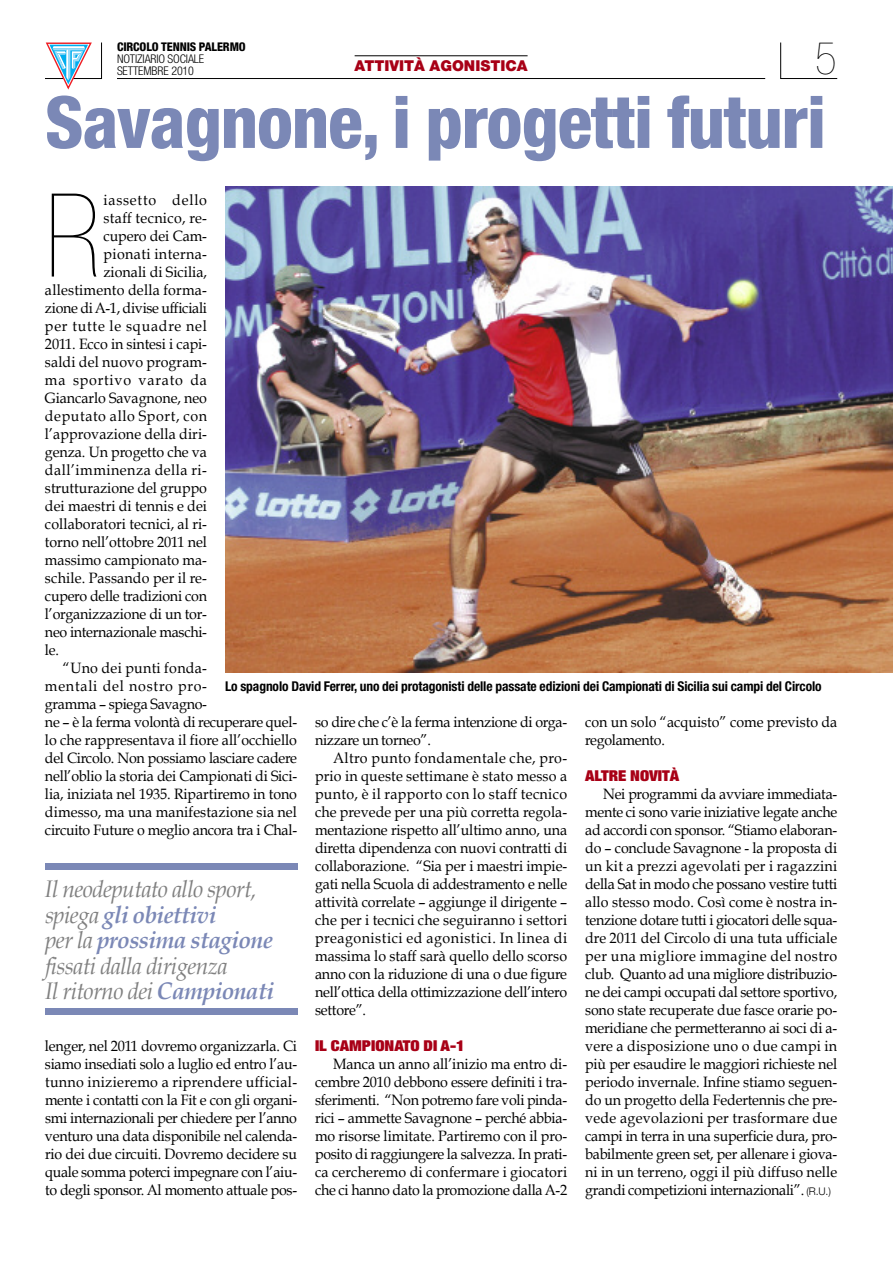
<style>
.page{position:relative;width:893px;height:1263px;background:#fff}
.page>*{position:absolute;margin:0;border:0;box-sizing:border-box;transform-origin:0 0}
.t1{font:900 condensed 116.1px "Helvetica Neue";color:#000}
.t2{font:800 condensed 72px "Helvetica Neue";letter-spacing:-.015em;color:#7b88b6}
.t3{font:900 condensed 45px "Helvetica Neue";color:#000}
.t4{font:italic 24px/25.5px "Book Antiqua";letter-spacing:-.025em;color:#808080;scale:.95 1}
.t5{font:15px/18px "Book Antiqua";letter-spacing:-.005em;color:#000;text-align:justify;scale:.95 1}
.t6{font:15px "Book Antiqua";letter-spacing:.055em;color:#000;scale:.95 1}
.t7{font:900 expanded 15px "Helvetica Neue";color:#a80016;scale:1.1 1}
.t8{font:15px "Book Antiqua";letter-spacing:.015em;color:#000;scale:.95 1}
.t9{font:15px "Book Antiqua";letter-spacing:.035em;color:#000;scale:.95 1}
.t10{font:15px "Book Antiqua";letter-spacing:.04em;color:#000;scale:.95 1}
.t11{font:900 15px "Helvetica Neue";color:#a80016}
.t12{font:15px "Book Antiqua";letter-spacing:.02em;color:#000;scale:.95 1}
.t13{font:15px "Book Antiqua";letter-spacing:.025em;color:#000;scale:.95 1}
.t14{font:15px "Book Antiqua";letter-spacing:.03em;color:#000;scale:.95 1}
.t15{font:700 condensed 13.5px "Helvetica Neue";letter-spacing:-.005em;color:#000}
.t16{font:300 condensed 12px/12px "Helvetica Neue";letter-spacing:-.01em;color:#000}
.t17{font:800 condensed 12px "Helvetica Neue";letter-spacing:-.01em;color:#000}
.s1{font-family:"Helvetica Neue";font-weight:300;font-size:10.5px}
.s2{font-weight:700;color:#7b88b6}
</style>
<div class="page">
<svg style="left:780px;top:42px;width:58px;height:37px"></svg>
<svg style="left:45px;top:42px;width:57px;height:47px"></svg>
<hr style="left:117px;top:78px;width:648px;height:1px;background:#000">
<hr style="left:355px;top:55px;width:173px;height:1px;background:#000">
<img style="left:225px;top:187px;width:668px;height:486px">
<div style="left:45px;top:863px;width:252px;height:7px;background:#7b88b6"></div>
<div style="left:45px;top:1008px;width:252px;height:7px;background:#7b88b6"></div>
<p class="t17" style="left:117px;top:43px;width:130px">CIRCOLO TENNIS PALERMO</p>
<p class="t16" style="left:117px;top:54px;width:89px">NOTIZIARIO SOCIALE<br>SETTEMBRE 2010</p>
<p class="t11" style="left:355px;top:61px;width:174px">ATTIVITÀ AGONISTICA</p>
<h2 class="t2" style="left:45px;top:97px;width:782px">Savagnone, i progetti futuri</h2>
<h1 class="t1" style="left:45px;top:194px;width:57px">R</h1>
<p class="t6" style="left:103px;top:191px;width:110px">iassetto dello</p>
<h3 class="t3" style="left:815px;top:42px;width:23px">5</h3>
<p class="t13" style="left:103px;top:209px;width:110px">staff tecnico, re-</p>
<p class="t5" style="left:103px;top:227px;width:110px">cupero dei Cam-</p>
<p class="t14" style="left:103px;top:245px;width:110px">pionati interna-</p>
<p class="t5" style="left:103px;top:263px;width:110px">zionali di Sicilia,</p>
<p class="t8" style="left:45px;top:281px;width:172px">allestimento della forma-</p>
<p class="t5" style="left:45px;top:299px;width:172px">zione diA-1, divise ufficiali</p>
<p class="t6" style="left:45px;top:317px;width:172px">per tutte le squadre nel</p>
<p class="t5" style="left:45px;top:335px;width:172px">2011. Ecco in sintesi i capi-</p>
<p class="t5" style="left:45px;top:353px;width:172px">saldi del nuovo program-</p>
<p class="t6" style="left:45px;top:371px;width:172px">ma sportivo varato da</p>
<p class="t5" style="left:45px;top:389px;width:172px">Giancarlo Savagnone, neo</p>
<p class="t10" style="left:45px;top:407px;width:172px">deputato allo Sport, con</p>
<p class="t5" style="left:45px;top:425px;width:172px">l’approvazione della diri-</p>
<p class="t5" style="left:45px;top:443px;width:172px">genza. Un progetto che va</p>
<p class="t9" style="left:45px;top:461px;width:172px">dall’imminenza della ri-</p>
<p class="t5" style="left:45px;top:479px;width:172px">strutturazione del gruppo</p>
<p class="t5" style="left:45px;top:497px;width:172px">dei maestri di tennis e dei</p>
<p class="t5" style="left:45px;top:515px;width:172px">collaboratori tecnici, al ri-</p>
<p class="t5" style="left:45px;top:533px;width:172px">torno nell’ottobre 2011 nel</p>
<p class="t5" style="left:45px;top:551px;width:172px">massimo campionato ma-</p>
<p class="t5" style="left:45px;top:569px;width:172px">schile. Passando per il re-</p>
<p class="t5" style="left:45px;top:587px;width:172px">cupero delle tradizioni con</p>
<p class="t5" style="left:45px;top:605px;width:172px">l’organizzazione di un tor-</p>
<p class="t5" style="left:45px;top:623px;width:172px">neo internazionale maschi-</p>
<p class="t5" style="left:45px;top:641px;width:16px">le.</p>
<p class="t12" style="left:63px;top:659px;width:153px">“Uno dei punti fonda-</p>
<p class="t6" style="left:45px;top:677px;width:172px">mentali del nostro pro-</p>
<p class="t5" style="left:45px;top:695px;width:172px">gramma – spiega Savagno-</p>
<p class="t5" style="left:45px;top:713px;width:267px">ne – è la ferma volontà di recuperare quel-</p>
<p class="t5" style="left:45px;top:731px;width:267px">lo che rappresentava il fiore all’occhiello</p>
<p class="t5" style="left:45px;top:749px;width:267px">del Circolo. Non possiamo lasciare cadere</p>
<p class="t5" style="left:45px;top:767px;width:267px">nell’oblio la storia dei Campionati di Sici-</p>
<p class="t5" style="left:45px;top:785px;width:267px">lia, iniziata nel 1935. Ripartiremo in tono</p>
<p class="t5" style="left:45px;top:803px;width:267px">dimesso, ma una manifestazione sia nel</p>
<p class="t5" style="left:45px;top:821px;width:267px">circuito Future o meglio ancora tra i Chal-</p>
<p class="t15" style="left:225px;top:681px;width:598px">Lo spagnolo David Ferrer, uno dei protagonisti delle passate edizioni dei Campionati di Sicilia sui campi del Circolo</p>
<p class="t5" style="left:585px;top:713px;width:267px">con un solo “acquisto” come previsto da regolamento.</p>
<p class="t7" style="left:585px;top:770px;width:87px">ALTRE NOVITÀ</p>
<p class="t5" style="left:585px;top:785px;width:267px;text-indent:18px">Nei programmi da avviare immediata&shy;mente ci sono varie iniziative legate anche ad accordi con sponsor. “Stiamo elaboran&shy;do – conclude Savagnone - la proposta di un kit a prezzi agevolati per i ragazzini della Sat in modo che possano vestire tutti allo stesso modo. Così come è nostra in&shy;tenzione dotare tutti i giocatori delle squa&shy;dre 2011 del Circolo di una tuta ufficiale per una migliore immagine del nostro club. Quanto ad una migliore distribuzio&shy;ne dei campi occupati dal settore sportivo, sono state recuperate due fasce orarie po&shy;meridiane che permetteranno ai soci di a&shy;vere a disposizione uno o due campi in più per esaudire le maggiori richieste nel periodo invernale. Infine stiamo seguen&shy;do un progetto della Federtennis che pre&shy;vede agevolazioni per trasformare due campi in terra in una superficie dura, pro&shy;babilmente green set, per allenare i giova&shy;ni in un terreno, oggi il più diffuso nelle grandi competizioni internazionali”. <span class="s1">(R.U.)</span></p>
<p class="t5" style="left:315px;top:713px;width:267px">so dire che c’è la ferma intenzione di orga&shy;nizzare un torneo”.</p>
<p class="t5" style="left:315px;top:749px;width:267px;text-indent:18px">Altro punto fondamentale che, pro&shy;prio in queste settimane è stato messo a punto, è il rapporto con lo staff tecnico che prevede per una più corretta regola&shy;mentazione rispetto all’ultimo anno, una diretta dipendenza con nuovi contratti di collaborazione. “Sia per i maestri impie&shy;gati nella Scuola di addestramento e nelle attività correlate – aggiunge il dirigente – che per i tecnici che seguiranno i settori preagonistici ed agonistici. In linea di massima lo staff sarà quello dello scorso anno con la riduzione di una o due figure nell’ottica della ottimizzazione dell’intero settore”.</p>
<p class="t7" style="left:315px;top:1040px;width:138px">IL CAMPIONATO DI A-1</p>
<p class="t5" style="left:315px;top:1055px;width:267px;text-indent:18px">Manca un anno all’inizio ma entro di&shy;cembre 2010 debbono essere definiti i tra&shy;sferimenti. “Non potremo fare voli pinda&shy;rici – ammette Savagnone – perché abbia&shy;mo risorse limitate. Partiremo con il pro&shy;posito di raggiungere la salvezza. In prati&shy;ca cercheremo di confermare i giocatori che ci hanno dato la promozione dalla A-2</p>
<h3 class="t4" style="left:45px;top:877px;width:242px">Il neodeputato allo sport, spiega <span class="s2">gli obiettivi<br></span>per la <span class="s2">prossima stagione </span>fissati dalla dirigenza<br>Il ritorno dei <span class="s2">Campionati</span></h3>
<p class="t5" style="left:45px;top:1037px;width:267px">lenger, nel 2011 dovremo organizzarla. Ci siamo insediati solo a luglio ed entro l’au&shy;tunno inizieremo a riprendere ufficial&shy;mente i contatti con la Fit e con gli organi&shy;smi internazionali per chiedere per l’anno venturo una data disponibile nel calenda&shy;rio dei due circuiti. Dovremo decidere su quale somma poterci impegnare con l’aiu&shy;to degli sponsor. Al momento attuale pos-</p>
</div>
